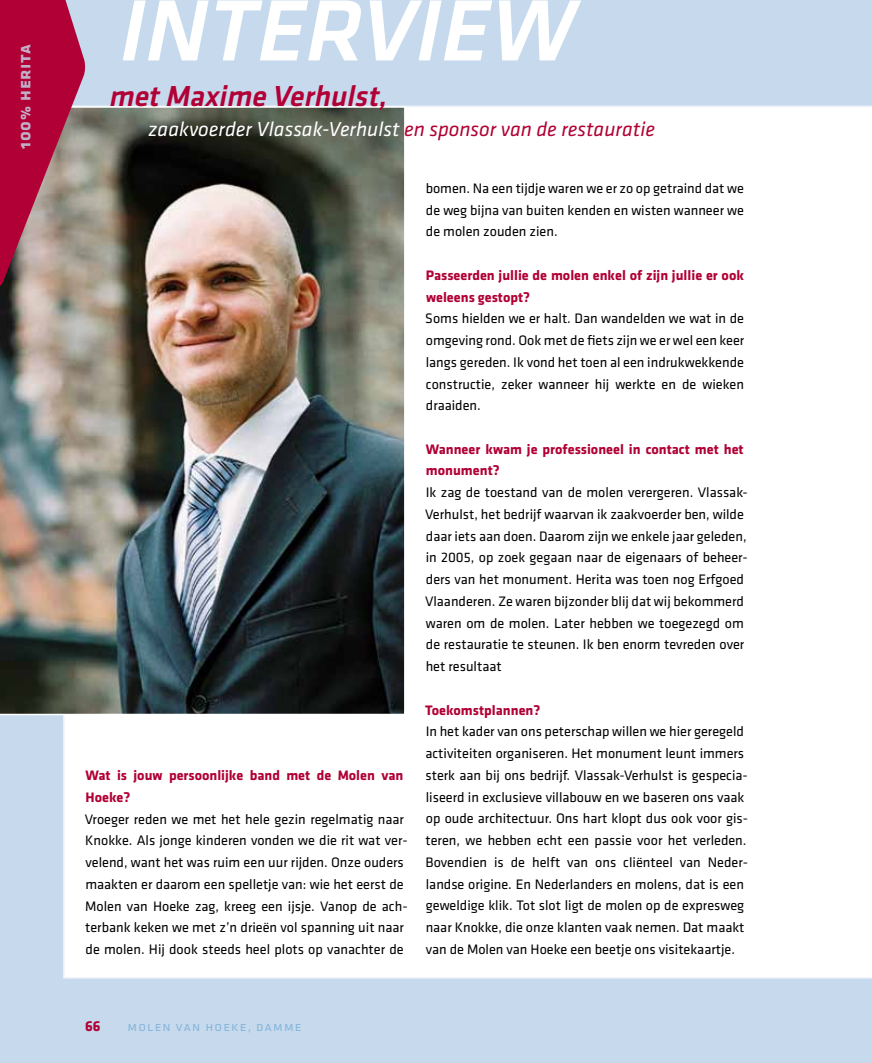
<style>
.page{position:relative;width:872px;height:1063px;background:#c7daed}
.page>*{position:absolute;margin:0;border:0;box-sizing:border-box;transform-origin:0 0}
.t1{font:italic 500 90px "Klavika";color:#fff}
.t2{font:italic 500 30px "Klavika";color:#b10035}
.t3{font:italic 21px "Klavika";color:#fff}
.t4{font:700 18px "Klavika";letter-spacing:.04em;color:#c7daed}
.t5{font:700 15px "Klavika";color:#b10035}
.t6{font:14.25px/21.8px "Klavika";color:#000}
.t7{font:700 14.25px/21.8px "Klavika";color:#b10035}
.t8{font:13.5px "Klavika";letter-spacing:.08em;color:#88b6dc}
.s1{color:#b10035}
</style>
<div class="page">
<div style="left:63px;top:106px;width:809px;height:873px;background:#fff"></div>
<img style="left:0;top:105px;width:406px;height:611px">
<svg style="left:0;top:0;width:86px;height:289px;background:#ac3f5c"></svg>
<p class="t4" style="left:15px;top:149px;width:107px;rotate:-90deg">100% herita</p>
<h1 class="t1" style="left:115px;top:-18px;width:351px">Inte rview</h1>
<h2 class="t2" style="left:108px;top:80px;width:286px">metMaxime Verhulst,</h2>
<h3 class="t3" style="left:148px;top:118px;width:508px">zaakvoerder Vlassak-Verhulst <span class="s1">en sponsor van de restauratie</span></h3>
<p class="t7" style="left:85px;top:765px;width:319px">Wat is jouw persoonlijke band met de Molen van<br>Hoeke?</p>
<p class="t6" style="left:85px;top:808px;width:324px">Vroeger reden we met het hele gezin regelmatig naar Knokke. Als jonge kinderen vonden we die rit wat ver&shy;velend, want het was ruim een uur rijden. Onze ouders maakten er daarom een spelletje van: wie het eerst de Molen van Hoeke zag, kreeg een ijsje. Vanop de ach&shy;terbank keken we met z’n drieën vol spanning uit naar de molen. Hij dook steeds heel plots op vanachter de</p>
<p class="t6" style="left:426px;top:177px;width:320px;text-align:justify">bomen. Na een tijdje waren we er zo op getraind dat we de weg bijna van buiten kenden en wisten wanneer we de molen zouden zien.</p>
<p class="t7" style="left:426px;top:264px;width:319px">Passeerden jullie de molen enkel of zijn jullie er ook weleens gestopt?</p>
<p class="t6" style="left:425px;top:308px;width:320px;text-align:justify">Soms hielden we er halt. Dan wandelden we wat in de omgeving rond. Ook met de fiets zijn we er wel een keer langs gereden. Ik vond het toen al een indrukwekkende constructie, zeker wanneer hij werkte en de wieken draaiden.</p>
<p class="t7" style="left:426px;top:438px;width:319px">Wanneer kwam je professioneel in contact met het monument?</p>
<p class="t6" style="left:425px;top:482px;width:324px">Ik zag de toestand van de molen verergeren. Vlassak-Verhulst, het bedrijf waarvan ik zaakvoerder ben, wilde daar iets aan doen. Daarom zijn we enkele jaar geleden, in 2005, op zoek gegaan naar de eigenaars of beheer&shy;ders van het monument. Herita was toen nog Erfgoed Vlaanderen. Ze waren bijzonder blij dat wij bekommerd waren om de molen. Later hebben we toegezegd om de restauratie te steunen. Ik ben enorm tevreden over het resultaat</p>
<p class="t7" style="left:425px;top:699px;width:117px">Toekomstplannen?</p>
<p class="t6" style="left:425px;top:721px;width:324px">In het kader van ons peterschap willen we hier geregeld activiteiten organiseren. Het monument leunt immers sterk aan bij ons bedrijf. Vlassak-Verhulst is gespecia&shy;liseerd in exclusieve villabouw en we baseren ons vaak op oude architectuur. Ons hart klopt dus ook voor gis&shy;teren, we hebben echt een passie voor het verleden.<br>Bovendien is de helft van ons cliënteel van Neder&shy;landse origine. En Nederlanders en molens, dat is een geweldige klik. Tot slot ligt de molen op de expresweg naar Knokke, die onze klanten vaak nemen. Dat maakt van de Molen van Hoeke een beetje ons visitekaartje.</p>
<p class="t5" style="left:85px;top:1017px;width:17px">66</p>
<p class="t8" style="left:128px;top:1019px;width:175px">molen van hoeke, damme</p>
</div>
